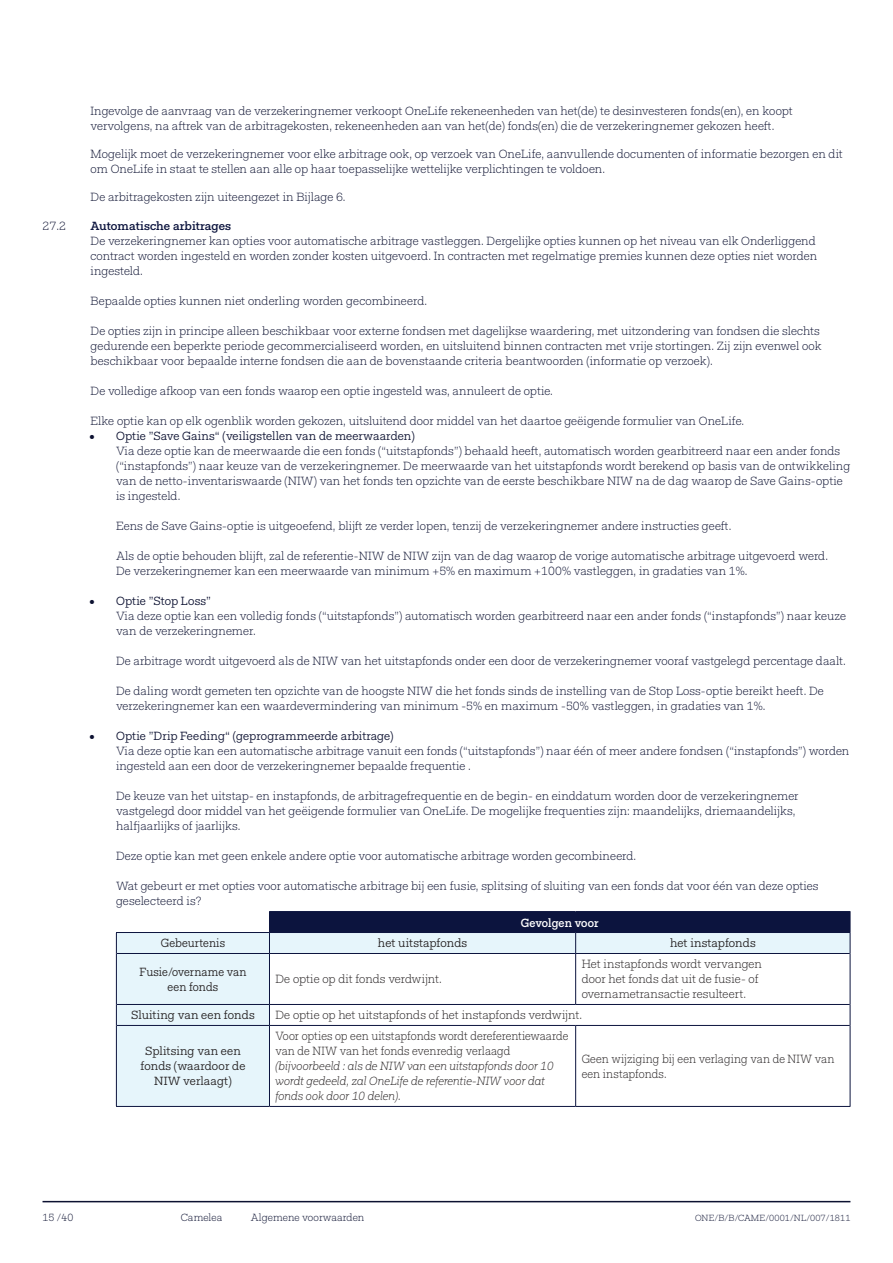
<style>
.page{position:relative;width:893px;height:1263px;background:#fff}
.page>*{position:absolute;margin:0;border:0;box-sizing:border-box;transform-origin:0 0}
.BODY_COPY{font:300 12px/15px "Fakt Slab Pro";letter-spacing:.005em;color:#0c1131}
.BODY_COPY-2{font:italic 300 12px/15px "Fakt Slab Pro";letter-spacing:.01em;color:#231f20;scale:.95 1}
.BODY_COPY-3{font:300 12px "Fakt Slab Pro";letter-spacing:.005em;color:#231f20}
.BODY_COPY-4{font:12px "Fakt Slab Pro Blond";letter-spacing:.005em;color:#231f20}
.BODY_COPY-5{font:300 12px/15px "Fakt Slab Pro";letter-spacing:.005em;color:#231f20;scale:.95 1}
.BODY_COPY-6{font:12px "Fakt Slab Pro Blond";letter-spacing:.005em;color:#231f20;scale:.95 1}
.TITLE_3{font:500 12px "Fakt Slab Pro";color:#0c143e}
.BODY_COPY-7{font:500 12px "Fakt Slab Pro";color:#fff;scale:.95 1}
.TITLE_3-2{font:300 12px "Fakt Slab Pro";color:#0c1131}
.t1{font:300 10.5px "Fakt Slab Pro";letter-spacing:.005em;color:#0c1131}
.t2{font:300 9px "Fakt Slab Pro";letter-spacing:.01em;color:#0c1131}
.s1{font-family:"Fakt Slab Pro Blond";font-weight:400}
.s2{font-style:normal}
</style>
<div class="page">
<hr style="left:43px;top:1201px;width:807px;height:1px;background:#0c1131">
<div style="left:269px;top:911px;width:581px;height:21px;background:#0c143e"></div>
<svg style="left:117px;top:933px;width:733px;height:173px"></svg>
<svg style="left:575px;top:933px;width:1px;height:20px"></svg>
<hr style="left:117px;top:953px;width:152px;height:1px;background:#0c143e">
<hr style="left:269px;top:953px;width:307px;height:1px;background:#0c143e">
<hr style="left:269px;top:954px;width:1px;height:50px;background:#0c143e">
<hr style="left:576px;top:953px;width:274px;height:1px;background:#0c143e">
<hr style="left:575px;top:954px;width:1px;height:50px;background:#0c143e">
<hr style="left:117px;top:1004px;width:152px;height:1px;background:#0c143e">
<hr style="left:269px;top:1004px;width:307px;height:1px;background:#0c143e">
<svg style="left:269px;top:1005px;width:1px;height:20px"></svg>
<hr style="left:576px;top:1004px;width:274px;height:1px;background:#0c143e">
<hr style="left:117px;top:1025px;width:152px;height:1px;background:#0c143e">
<hr style="left:269px;top:1025px;width:307px;height:1px;background:#0c143e">
<hr style="left:269px;top:1026px;width:1px;height:80px;background:#0c143e">
<hr style="left:576px;top:1025px;width:274px;height:1px;background:#0c143e">
<hr style="left:575px;top:1026px;width:1px;height:80px;background:#0c143e">
<hr style="left:116px;top:932px;width:153px;height:1px;background:#0c143e">
<hr style="left:269px;top:932px;width:307px;height:1px;background:#0c143e">
<hr style="left:576px;top:932px;width:274px;height:1px;background:#0c143e">
<hr style="left:116px;top:1106px;width:153px;height:1px;background:#0c143e">
<hr style="left:269px;top:1106px;width:307px;height:1px;background:#0c143e">
<hr style="left:576px;top:1106px;width:274px;height:1px;background:#0c143e">
<svg style="left:269px;top:932px;width:1px;height:21px"></svg>
<svg style="left:116px;top:933px;width:1px;height:20px"></svg>
<hr style="left:116px;top:953px;width:1px;height:51px;background:#0c143e">
<svg style="left:116px;top:1004px;width:1px;height:21px"></svg>
<hr style="left:116px;top:1025px;width:1px;height:81px;background:#0c143e">
<svg style="left:850px;top:912px;width:1px;height:41px"></svg>
<hr style="left:850px;top:953px;width:1px;height:51px;background:#0c143e">
<svg style="left:850px;top:1004px;width:1px;height:21px"></svg>
<hr style="left:850px;top:1025px;width:1px;height:81px;background:#0c143e">
<p class="BODY_COPY" style="left:91px;top:104px;width:704px">Ingevolge de aanvraag van de verzekeringnemer verkoopt OneLife rekeneenheden van het(de) te desinvesteren fonds(en), en koopt vervolgens, na aftrek van de arbitragekosten, rekeneenheden aan van het(de) fonds(en) die de verzekeringnemer gekozen heeft.</p>
<p class="BODY_COPY" style="left:91px;top:146px;width:754px">Mogelijk moet de verzekeringnemer voor elke arbitrage ook, op verzoek van OneLife, aanvullende documenten of informatie bezorgen en dit om OneLife in staat te stellen aan alle op haar toepasselijke wettelijke verplichtingen te voldoen.</p>
<p class="BODY_COPY" style="left:91px;top:189px;width:257px">De arbitragekosten zijn uiteengezet in Bijlage 6.</p>
<p class="TITLE_3-2" style="left:43px;top:218px;width:25px">27.2</p>
<p class="TITLE_3" style="left:91px;top:218px;width:142px">Automatische arbitrages</p>
<p class="BODY_COPY" style="left:91px;top:233px;width:728px;text-align:justify">De verzekeringnemer kan opties voor automatische arbitrage vastleggen. Dergelijke opties kunnen op het niveau van elk Onderliggend contract worden ingesteld en worden zonder kosten uitgevoerd. In contracten met regelmatige premies kunnen deze opties niet worden ingesteld.</p>
<p class="BODY_COPY" style="left:91px;top:293px;width:338px">Bepaalde opties kunnen niet onderling worden gecombineerd.</p>
<p class="BODY_COPY" style="left:91px;top:323px;width:732px">De opties zijn in principe alleen beschikbaar voor externe fondsen met dagelijkse waardering, met uitzondering van fondsen die slechts gedurende een beperkte periode gecommercialiseerd worden, en uitsluitend binnen contracten met vrije stortingen. Zij zijn evenwel ook beschikbaar voor bepaalde interne fondsen die aan de bovenstaande criteria beantwoorden (informatie op verzoek).</p>
<p class="BODY_COPY" style="left:91px;top:383px;width:464px">De volledige afkoop van een fonds waarop een optie ingesteld was, annuleert de optie.</p>
<p class="BODY_COPY" style="left:91px;top:413px;width:655px">Elke optie kan op elk ogenblik worden gekozen, uitsluitend door middel van het daartoe geëigende formulier van OneLife.</p>
<p class="BODY_COPY" style="left:116px;top:428px;width:736px;text-indent:-27px"><span class="s1">• Optie ”Save Gains“ (veiligstellen van de meerwaarden)<br></span>Via deze optie kan de meerwaarde die een fonds (“uitstapfonds”) behaald heeft, automatisch worden gearbitreerd naar een ander fonds (“instapfonds”) naar keuze van de verzekeringnemer. De meerwaarde van het uitstapfonds wordt berekend op basis van de ontwikkeling van de netto-inventariswaarde (NIW) van het fonds ten opzichte van de eerste beschikbare NIW na de dag waarop de Save Gains-optie is ingesteld.</p>
<p class="BODY_COPY" style="left:116px;top:518px;width:617px">Eens de Save Gains-optie is uitgeoefend, blijft ze verder lopen, tenzij de verzekeringnemer andere instructies geeft.</p>
<p class="BODY_COPY" style="left:116px;top:548px;width:713px">Als de optie behouden blijft, zal de referentie-NIW de NIW zijn van de dag waarop de vorige automatische arbitrage uitgevoerd werd.<br>De verzekeringnemer kan een meerwaarde van minimum +5% en maximum +100% vastleggen, in gradaties van 1%.</p>
<p class="BODY_COPY" style="left:116px;top:593px;width:731px;text-indent:-27px"><span class="s1">• Optie ”Stop Loss”<br></span>Via deze optie kan een volledig fonds (“uitstapfonds”) automatisch worden gearbitreerd naar een ander fonds (“instapfonds”) naar keuze van de verzekeringnemer.</p>
<p class="BODY_COPY" style="left:116px;top:653px;width:731px">De arbitrage wordt uitgevoerd als de NIW van het uitstapfonds onder een door de verzekeringnemer vooraf vastgelegd percentage daalt.</p>
<p class="BODY_COPY" style="left:116px;top:683px;width:709px">De daling wordt gemeten ten opzichte van de hoogste NIW die het fonds sinds de instelling van de Stop Loss-optie bereikt heeft. De verzekeringnemer kan een waardevermindering van minimum -5% en maximum -50% vastleggen, in gradaties van 1%.</p>
<p class="BODY_COPY" style="left:116px;top:728px;width:735px;text-indent:-27px"><span class="s1">• Optie ”Drip Feeding“ (geprogrammeerde arbitrage)<br></span>Via deze optie kan een automatische arbitrage vanuit een fonds (“uitstapfonds”) naar één of meer andere fondsen (“instapfonds”) worden ingesteld aan een door de verzekeringnemer bepaalde frequentie .</p>
<p class="BODY_COPY" style="left:116px;top:788px;width:684px">De keuze van het uitstap- en instapfonds, de arbitragefrequentie en de begin- en einddatum worden door de verzekeringnemer vastgelegd door middel van het geëigende formulier van OneLife. De mogelijke frequenties zijn: maandelijks, driemaandelijks, halfjaarlijks of jaarlijks.</p>
<p class="BODY_COPY" style="left:116px;top:848px;width:522px">Deze optie kan met geen enkele andere optie voor automatische arbitrage worden gecombineerd.</p>
<p class="BODY_COPY" style="left:116px;top:878px;width:704px">Wat gebeurt er met opties voor automatische arbitrage bij een fusie, splitsing of sluiting van een fonds dat voor één van deze opties geselecteerd is?</p>
<p class="BODY_COPY-7" style="left:521px;top:914px;width:84px">Gevolgen voor</p>
<p class="BODY_COPY-6" style="left:161px;top:935px;width:69px">Gebeurtenis</p>
<p class="BODY_COPY-4" style="left:378px;top:935px;width:91px">het uitstapfonds</p>
<p class="BODY_COPY-4" style="left:670px;top:935px;width:87px">het instapfonds</p>
<p class="BODY_COPY-6" style="left:139px;top:964px;width:114px">Fusie/overname van</p>
<p class="BODY_COPY-6" style="left:168px;top:979px;width:55px">een fonds</p>
<p class="BODY_COPY-3" style="left:582px;top:956px;width:182px">Het instapfonds wordt vervangen</p>
<p class="BODY_COPY-3" style="left:582px;top:971px;width:179px">door het fonds dat uit de fusie- of</p>
<p class="BODY_COPY-3" style="left:582px;top:986px;width:166px">overnametransactie resulteert.</p>
<p class="BODY_COPY-3" style="left:275px;top:971px;width:168px">De optie op dit fonds verdwijnt.</p>
<p class="BODY_COPY-4" style="left:131px;top:1007px;width:125px">Sluiting van een fonds</p>
<p class="BODY_COPY-3" style="left:275px;top:1007px;width:308px">De optie op het uitstapfonds of het instapfonds verdwijnt.</p>
<p class="BODY_COPY-4" style="left:145px;top:1043px;width:97px">Splitsing van een</p>
<p class="BODY_COPY-4" style="left:141px;top:1058px;width:106px">fonds (waardoor de</p>
<p class="BODY_COPY-4" style="left:154px;top:1073px;width:79px">NIW verlaagt)</p>
<p class="BODY_COPY-2" style="left:275px;top:1029px;width:310px"><span class="s2">Voor opties op een uitstapfonds wordt dereferentiewaarde van de NIW van het fonds evenredig verlaagd </span>(bijvoorbeeld : als de NIW van een uitstapfonds door 10 wordt gedeeld, zal OneLife de referentie-NIW voor dat fonds ook door 10 delen).</p>
<p class="BODY_COPY-5" style="left:582px;top:1051px;width:267px">Geen wijziging bij een verlaging van de NIW van een instapfonds.</p>
<p class="t1" style="left:43px;top:1210px;width:33px">15 /40</p>
<p class="t1" style="left:181px;top:1210px;width:43px">Camelea</p>
<p class="t1" style="left:251px;top:1210px;width:115px">Algemene voorwaarden</p>
<p class="t2" style="left:695px;top:1211px;width:157px">ONE/B/B/CAME/0001/NL/007/1811</p>
</div>
